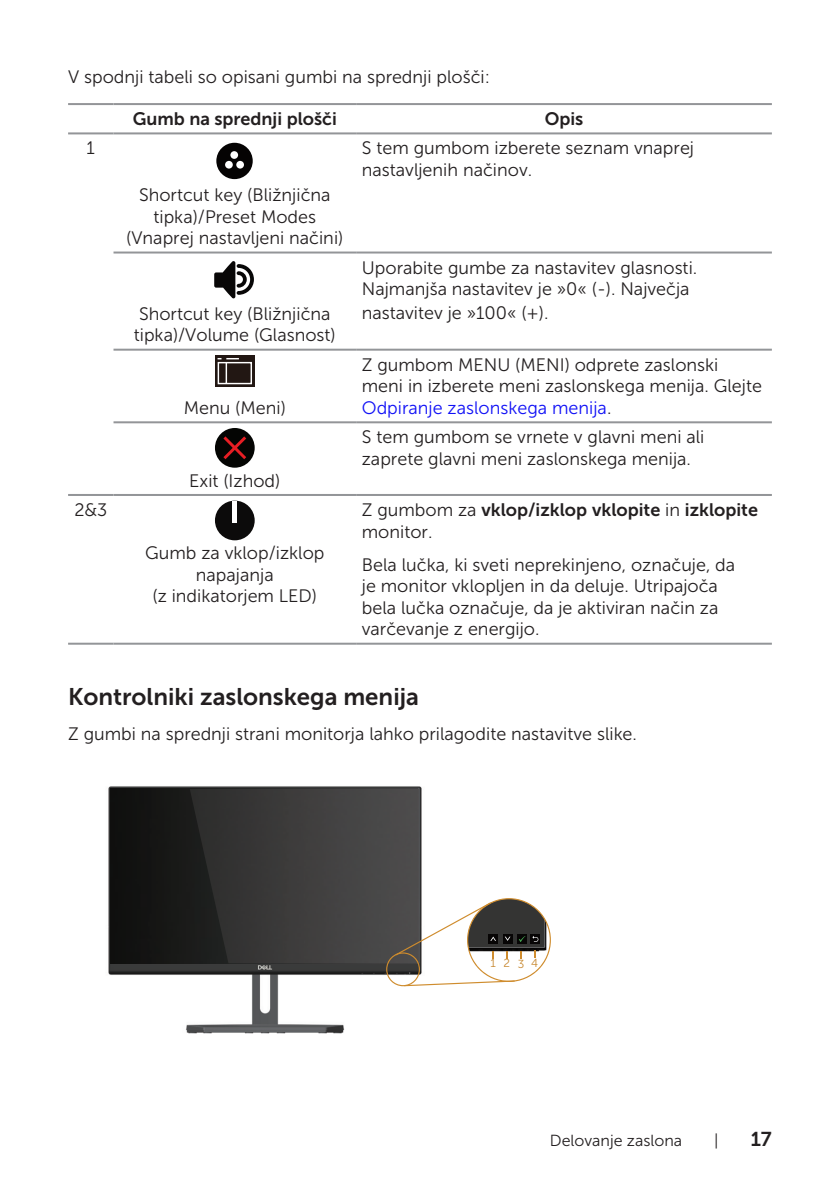
<style>
.page{position:relative;width:840px;height:1191px;background:#fff}
.page>*{position:absolute;margin:0;border:0;box-sizing:border-box;transform-origin:0 0}
.Head_3{font:24px "Museo Sans For Dell 700";color:#231f20}
.t1{font:20px "Museo Sans For Dell 700";color:#231f20}
.text{font:18px/21.6px "Museo Sans For Dell 300";color:#231f20}
.text-2{font:18px/21.6px "Museo Sans For Dell 700";color:#231f20}
.t2{font:16px "Museo Sans For Dell 300";color:#231f20}
.t3{font:11.6px "Museo Sans For Dell 300";color:#c78830}
.s1{color:#1111f6}
.s2{font-family:"Museo Sans For Dell 300"}
</style>
<div class="page">
<hr style="left:68px;top:103px;width:45px;height:2px;background:#939598">
<hr style="left:113px;top:103px;width:243px;height:2px;background:#939598">
<hr style="left:356px;top:103px;width:415px;height:2px;background:#939598">
<hr style="left:68px;top:132px;width:45px;height:2px;background:#939598">
<hr style="left:113px;top:132px;width:243px;height:2px;background:#939598">
<hr style="left:356px;top:132px;width:415px;height:2px;background:#939598">
<hr style="left:113px;top:251px;width:243px;height:2px;background:#939598">
<hr style="left:356px;top:251px;width:415px;height:2px;background:#939598">
<hr style="left:113px;top:349px;width:243px;height:2px;background:#939598">
<hr style="left:356px;top:349px;width:415px;height:2px;background:#939598">
<hr style="left:113px;top:421px;width:243px;height:2px;background:#939598">
<hr style="left:356px;top:421px;width:415px;height:2px;background:#939598">
<hr style="left:68px;top:494px;width:45px;height:2px;background:#939598">
<hr style="left:113px;top:494px;width:243px;height:2px;background:#939598">
<hr style="left:356px;top:494px;width:415px;height:2px;background:#939598">
<hr style="left:68px;top:642px;width:45px;height:2px;background:#939598">
<hr style="left:113px;top:642px;width:243px;height:2px;background:#939598">
<hr style="left:356px;top:642px;width:415px;height:2px;background:#939598">
<div style="left:216px;top:143px;width:36px;height:36px;background:#050303;border-radius:50%"></div>
<div style="left:230px;top:151px;width:8px;height:8px;background:#fff;border-radius:50%"></div>
<div style="left:225px;top:161px;width:8px;height:8px;background:#fff;border-radius:50%"></div>
<div style="left:236px;top:161px;width:8px;height:8px;background:#fff;border-radius:50%"></div>
<svg style="left:214px;top:261px;width:40px;height:37px"></svg>
<div style="left:215px;top:355px;width:39px;height:32px;background:#221713"></div>
<svg style="left:217px;top:358px;width:35px;height:27px"></svg>
<div style="left:215px;top:428px;width:39px;height:40px;background:#040503;border-radius:50%"></div>
<svg style="left:220px;top:433px;width:29px;height:29px"></svg>
<div style="left:215px;top:500px;width:39px;height:40px;background:#0c0b0b;border-radius:50%"></div>
<hr style="left:233px;top:501px;width:4px;height:21px;background:#fff">
<img style="left:108px;top:786px;width:314px;height:248px">
<div style="left:111px;top:788px;width:306px;height:175px;background:#141413"></div>
<img style="left:190px;top:789px;width:228px;height:174px">
<svg style="left:386px;top:898px;width:164px;height:88px"></svg>
<p class="text" style="left:68px;top:66px;width:423px">V spodnji tabeli so opisani gumbi na sprednji plošči:</p>
<p class="text-2" style="left:133px;top:108px;width:205px">Gumb na sprednji plošči</p>
<p class="text-2" style="left:544px;top:108px;width:40px">Opis</p>
<p class="text" style="left:87px;top:137px;width:10px">1</p>
<p class="text" style="left:126px;top:184px;width:218px;text-align:center">Shortcut key (Bližnjična tipka)/Preset Modes (Vnaprej nastavljeni načini)</p>
<p class="text" style="left:361px;top:137px;width:333px">S tem gumbom izberete seznam vnaprej nastavljenih načinov.</p>
<p class="text" style="left:74px;top:499px;width:34px">2&amp;3</p>
<p class="text" style="left:134px;top:303px;width:203px">Shortcut key (Bližnjična tipka)/Volume (Glasnost)</p>
<p class="text" style="left:184px;top:397px;width:104px">Menu (Meni)</p>
<p class="text" style="left:189px;top:470px;width:93px">Exit (Izhod)</p>
<p class="text" style="left:145px;top:542px;width:181px;text-align:center">Gumb za vklop/izklop napajanja<br>(z indikatorjem LED)</p>
<p class="text" style="left:361px;top:257px;width:337px">Uporabite gumbe za nastavitev glasnosti.<br>Najmanjša nastavitev je »0« (-). Največja</p>
<p class="text" style="left:361px;top:302px;width:188px">nastavitev je »100« (+).</p>
<p class="text" style="left:361px;top:354px;width:401px">Z gumbom MENU (MENI) odprete zaslonski meni in izberete meni zaslonskega menija. Glejte<br><span class="s1">Odpiranje zaslonskega menija</span>.</p>
<p class="text" style="left:361px;top:426px;width:344px">S tem gumbom se vrnete v glavni meni ali zaprete glavni meni zaslonskega menija.</p>
<p class="text-2" style="left:361px;top:499px;width:397px"><span class="s2">Z gumbom za</span> vklop/izklop vklopite <span class="s2">in</span> izklopite <span class="s2">monitor.</span></p>
<p class="text" style="left:361px;top:553px;width:375px">Bela lučka, ki sveti neprekinjeno, označuje, da je monitor vklopljen in da deluje. Utripajoča bela lučka označuje, da je aktiviran način za varčevanje z energijo.</p>
<p class="Head_3" style="left:68px;top:683px;width:352px">Kontrolniki zaslonskega menija</p>
<p class="text" style="left:68px;top:723px;width:570px">Z gumbi na sprednji strani monitorja lahko prilagodite nastavitve slike.</p>
<p class="t3" style="left:490px;top:957px;width:49px">1234</p>
<p class="t2" style="left:549px;top:1131px;width:134px">Delovanje zaslona</p>
<p class="t2" style="left:714px;top:1131px;width:6px">|</p>
<p class="t1" style="left:750px;top:1127px;width:23px">17</p>
</div>
